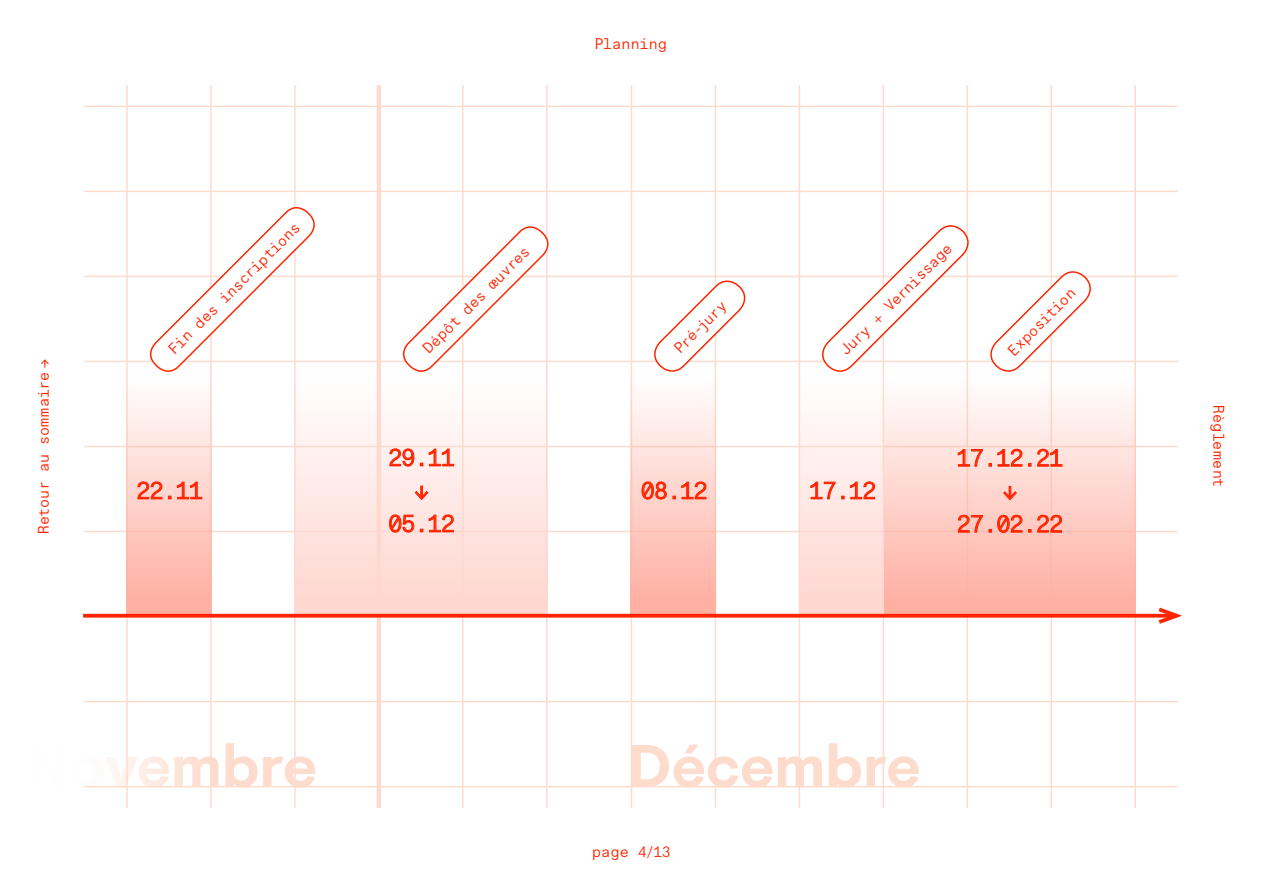
<style>
.page{position:relative;width:1263px;height:893px;background:#fff}
.page>*{position:absolute;margin:0;border:0;box-sizing:border-box;transform-origin:0 0}
.t1{font:700 60px "Visuelt";letter-spacing:-.005em;color:#fddcce}
.t2{font:24px "Lars Mono";letter-spacing:-.05em;color:#ff2400}
.t3{font:15px "Lars Mono";color:#ff2400}
</style>
<div class="page">
<hr style="left:126px;top:85px;width:2px;height:723px;background:#fddcce">
<hr style="left:210px;top:85px;width:2px;height:723px;background:#fddcce">
<hr style="left:294px;top:85px;width:2px;height:723px;background:#fddcce">
<hr style="left:462px;top:85px;width:2px;height:723px;background:#fddcce">
<hr style="left:546px;top:85px;width:1px;height:723px;background:#fddcce">
<hr style="left:631px;top:85px;width:1px;height:723px;background:#fddcce">
<hr style="left:715px;top:85px;width:1px;height:723px;background:#fddcce">
<hr style="left:799px;top:85px;width:1px;height:723px;background:#fddcce">
<hr style="left:882px;top:85px;width:2px;height:723px;background:#fddcce">
<hr style="left:966px;top:85px;width:2px;height:723px;background:#fddcce">
<hr style="left:1134px;top:85px;width:2px;height:723px;background:#fddcce">
<hr style="left:1050px;top:85px;width:2px;height:723px;background:#fddcce">
<hr style="left:84px;top:106px;width:1094px;height:1px;background:#fddcce">
<hr style="left:84px;top:191px;width:1094px;height:1px;background:#fddcce">
<hr style="left:84px;top:531px;width:1094px;height:1px;background:#fddcce">
<hr style="left:84px;top:276px;width:1094px;height:1px;background:#fddcce">
<hr style="left:84px;top:361px;width:1094px;height:1px;background:#fddcce">
<hr style="left:84px;top:701px;width:1094px;height:1px;background:#fddcce">
<hr style="left:84px;top:446px;width:1094px;height:1px;background:#fddcce">
<hr style="left:84px;top:786px;width:1094px;height:1px;background:#fddcce">
<hr style="left:377px;top:85px;width:4px;height:723px;background:#fddcce">
<div style="left:294px;top:361px;width:253px;height:255px;background:linear-gradient(to bottom,#fff,#ffd4cd)"></div>
<div style="left:631px;top:361px;width:85px;height:255px;background:linear-gradient(to bottom,#fff,#ffab9d)"></div>
<svg style="left:126px;top:362px;width:86px;height:252px"></svg>
<div style="left:799px;top:361px;width:85px;height:254px;background:linear-gradient(to bottom,#fff,#ffd4cd)"></div>
<div style="left:884px;top:361px;width:252px;height:256px;background:linear-gradient(to bottom,#fff,#ffab9d)"></div>
<svg style="left:83px;top:614px;width:1071px;height:4px;background:#fe3918"></svg>
<svg style="left:1154px;top:607px;width:28px;height:17px"></svg>
<svg style="left:641px;top:481px;width:26px;height:19px"></svg>
<svg style="left:673px;top:481px;width:34px;height:19px"></svg>
<svg style="left:137px;top:481px;width:34px;height:19px"></svg>
<svg style="left:177px;top:481px;width:26px;height:19px"></svg>
<svg style="left:389px;top:448px;width:65px;height:19px"></svg>
<svg style="left:414px;top:485px;width:15px;height:15px"></svg>
<svg style="left:389px;top:514px;width:65px;height:19px"></svg>
<svg style="left:957px;top:449px;width:26px;height:18px"></svg>
<svg style="left:989px;top:448px;width:42px;height:19px"></svg>
<svg style="left:1037px;top:448px;width:26px;height:19px"></svg>
<svg style="left:1003px;top:486px;width:14px;height:15px"></svg>
<svg style="left:958px;top:514px;width:25px;height:19px"></svg>
<svg style="left:989px;top:514px;width:42px;height:19px"></svg>
<svg style="left:1037px;top:514px;width:25px;height:19px"></svg>
<svg style="left:810px;top:481px;width:34px;height:19px"></svg>
<svg style="left:850px;top:481px;width:25px;height:19px"></svg>
<svg style="left:398px;top:221px;width:156px;height:156px"></svg>
<svg style="left:145px;top:202px;width:175px;height:175px"></svg>
<svg style="left:648px;top:275px;width:103px;height:103px"></svg>
<svg style="left:816px;top:219px;width:158px;height:159px"></svg>
<svg style="left:984px;top:265px;width:113px;height:113px"></svg>
<p class="t3" style="left:35px;top:534px;width:177px;rotate:-90deg">Retour au sommaire →</p>
<p class="t3" style="left:165px;top:345px;width:180px;rotate:-45deg">Fin des inscriptions</p>
<p class="t3" style="left:595px;top:35px;width:74px">Planning</p>
<p class="t3" style="left:419px;top:344px;width:145px;rotate:-45deg">Dépôt des œuvres</p>
<p class="t3" style="left:670px;top:344px;width:69px;rotate:-45deg">Pré‑jury</p>
<p class="t2" style="left:388px;top:443px;width:69px">29.11</p>
<p class="t2" style="left:414px;top:476px;width:16px">↓</p>
<p class="t2" style="left:388px;top:509px;width:69px">05.12</p>
<p class="t2" style="left:136px;top:476px;width:69px">22.11</p>
<p class="t2" style="left:641px;top:476px;width:69px">08.12</p>
<p class="t3" style="left:836px;top:346px;width:153px;rotate:-45deg">Jury + Vernissage</p>
<p class="t3" style="left:1004px;top:347px;width:90px;rotate:-45deg">Exposition</p>
<p class="t2" style="left:809px;top:476px;width:69px">17.12</p>
<p class="t2" style="left:957px;top:444px;width:108px">17.12.21</p>
<p class="t2" style="left:1003px;top:477px;width:16px">↓</p>
<p class="t2" style="left:957px;top:510px;width:108px">27.02.22</p>
<h1 class="t1" style="left:25px;top:731px;width:293px">Novembre</h1>
<p class="t1" style="left:628px;top:731px;width:294px">Décembre</p>
<p class="t3" style="left:592px;top:842px;width:80px">page 4/13</p>
<p class="t3" style="left:1228px;top:405px;width:83px;rotate:90deg">Règlement</p>
</div>
